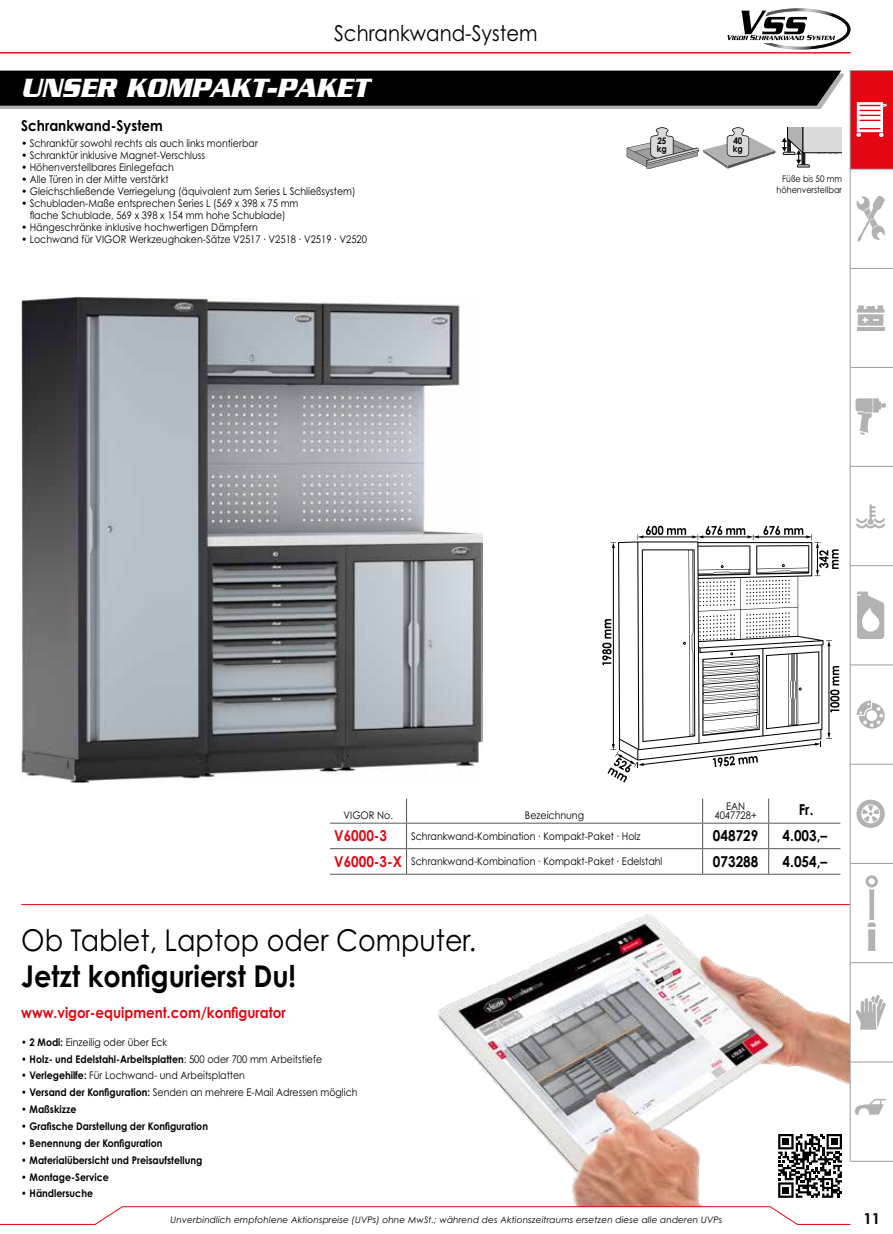
<style>
.page{position:relative;width:893px;height:1234px;background:#fff}
.page>*{position:absolute;margin:0;border:0;box-sizing:border-box;transform-origin:0 0}
.t1{font:30px "Century Gothic Pro Cyr";color:#000;scale:.9 1}
.t2{font:700 30px "Century Gothic Pro Cyr";color:#000;scale:.9 1}
.t3{font:italic 700 28.5px "Serpentine";color:#fff;scale:.9 1}
.t4{font:21.9px "Century Gothic Pro Cyr";color:#000;scale:.9 1}
.t5{font:700 15px "Century Gothic Pro Cyr";color:#e30613;scale:.9 1}
.t6{font:700 15px/26.1px "Century Gothic Pro Cyr";color:#000;text-align:center;scale:.9 1}
.t7{font:700 15px "Century Gothic Pro Cyr";color:#000}
.t8{font:10.5px/9.6px "Century Gothic Pro Cyr";color:#000;text-align:center;scale:.9 1}
.t9{font:700 10.5px "Century Gothic Pro Cyr";color:#000;scale:.9 1}
.t10{font:italic 9px "Century Gothic Pro Cyr";letter-spacing:.01em;color:#000}
.t11{font:9px/10.8px "Century Gothic Pro Cyr";color:#000;text-align:right;scale:.9 1}
.t12{font:700 9px/7.5px "Century Gothic Pro Cyr";color:#000;scale:.9 1}
.s1{font-weight:700}
.s2{font-weight:400}
</style>
<div class="page">
<img style="left:425px;top:905px;width:425px;height:300px">
<div style="left:760px;top:1091px;width:133px;height:124px;background:#fff"></div>
<svg style="left:0;top:1205px;width:850px;height:19px"></svg>
<hr style="left:0;top:52px;width:850px;height:1px;background:#e30613">
<hr style="left:21px;top:904px;width:829px;height:1px;background:#e30613">
<hr style="left:330px;top:822px;width:77px;height:1px;background:#575756">
<hr style="left:407px;top:822px;width:296px;height:1px;background:#575756">
<hr style="left:703px;top:822px;width:66px;height:1px;background:#575756">
<hr style="left:330px;top:848px;width:77px;height:1px;background:#575756">
<hr style="left:407px;top:848px;width:296px;height:1px;background:#575756">
<svg style="left:406px;top:798px;width:1px;height:75px"></svg>
<hr style="left:703px;top:848px;width:66px;height:1px;background:#575756">
<svg style="left:702px;top:798px;width:1px;height:75px"></svg>
<hr style="left:330px;top:873px;width:77px;height:1px;background:#575756">
<hr style="left:407px;top:873px;width:296px;height:1px;background:#575756">
<hr style="left:703px;top:873px;width:66px;height:1px;background:#575756">
<hr style="left:769px;top:822px;width:71px;height:1px;background:#575756">
<hr style="left:769px;top:848px;width:71px;height:1px;background:#575756">
<svg style="left:768px;top:798px;width:1px;height:75px"></svg>
<hr style="left:769px;top:873px;width:71px;height:1px;background:#575756">
<div style="left:0;top:73px;width:844px;height:36px;background:#b3b2b2"></div>
<div style="left:0;top:71px;width:841px;height:35px;background:#000"></div>
<img style="left:21px;top:297px;width:462px;height:485px">
<svg style="left:627px;top:127px;width:215px;height:42px"></svg>
<svg style="left:602px;top:525px;width:237px;height:257px"></svg>
<svg style="left:778px;top:1134px;width:64px;height:63px"></svg>
<svg style="left:856px;top:196px;width:29px;height:46px"></svg>
<svg style="left:866px;top:875px;width:12px;height:75px"></svg>
<svg style="left:856px;top:995px;width:29px;height:34px"></svg>
<svg style="left:856px;top:398px;width:29px;height:37px"></svg>
<svg style="left:857px;top:305px;width:27px;height:20px"></svg>
<hr style="left:857px;top:327px;width:27px;height:4px;background:#b3b2b2">
<svg style="left:857px;top:591px;width:27px;height:48px"></svg>
<svg style="left:856px;top:504px;width:29px;height:24px"></svg>
<svg style="left:857px;top:700px;width:28px;height:28px"></svg>
<svg style="left:862px;top:805px;width:17px;height:16px"></svg>
<div style="left:856px;top:799px;width:29px;height:28px;border:5px solid #b3b2b2;border-radius:50%"></div>
<svg style="left:855px;top:1098px;width:31px;height:16px"></svg>
<div style="left:850px;top:70px;width:43px;height:99px;background:#e30613"></div>
<svg style="left:857px;top:102px;width:30px;height:35px"></svg>
<hr style="left:850px;top:1160px;width:43px;height:1px;background:#9d9d9c">
<hr style="left:850px;top:169px;width:43px;height:1px;background:#9d9d9c">
<hr style="left:850px;top:268px;width:43px;height:1px;background:#9d9d9c">
<hr style="left:850px;top:367px;width:43px;height:1px;background:#9d9d9c">
<hr style="left:850px;top:466px;width:43px;height:1px;background:#9d9d9c">
<hr style="left:850px;top:565px;width:43px;height:1px;background:#9d9d9c">
<hr style="left:850px;top:664px;width:43px;height:1px;background:#9d9d9c">
<hr style="left:850px;top:763px;width:43px;height:1px;background:#9d9d9c">
<hr style="left:850px;top:863px;width:43px;height:1px;background:#9d9d9c">
<hr style="left:850px;top:962px;width:43px;height:1px;background:#9d9d9c">
<hr style="left:850px;top:1061px;width:43px;height:1px;background:#9d9d9c">
<hr style="left:850px;top:70px;width:43px;height:1px;background:#9d9d9c">
<hr style="left:850px;top:70px;width:1px;height:1091px;background:#9d9d9c">
<svg style="left:727px;top:8px;width:123px;height:42px"></svg>
<h3 class="t4" style="left:334px;top:20px;width:228px">Schrankwand-System</h3>
<h2 class="t3" style="left:21px;top:71px;width:387px">UNSER KOMPAKT-PAKET</h2>
<h3 class="t6" style="left:21px;top:112px;width:159px">Schrankwand-System</h3>
<p class="t8" style="left:21px;top:138px;width:264px"><span class="s1">•</span> Schranktür sowohl rechts als auch links montierbar</p>
<p class="t8" style="left:21px;top:150px;width:206px"><span class="s1">•</span> Schranktür inklusive Magnet-Verschluss</p>
<p class="t8" style="left:21px;top:162px;width:171px"><span class="s1">•</span> Höhenverstellbares Einlegefach</p>
<p class="t8" style="left:21px;top:174px;width:165px"><span class="s1">•</span> Alle Türen in der Mitte verstärkt</p>
<p class="t8" style="left:21px;top:186px;width:373px"><span class="s1">•</span> Gleichschließende Verriegelung (äquivalent zum Series L Schließsystem)</p>
<p class="t8" style="left:21px;top:197px;width:309px;line-height:12px"><span class="s1">•</span> Schubladen-Maße entsprechen Series L (569 x 398 x 75 mm flache Schublade, 569 x 398 x 154 mm hohe Schublade)</p>
<p class="t8" style="left:21px;top:222px;width:265px"><span class="s1">•</span> Hängeschränke inklusive hochwertigen Dämpfern</p>
<p class="t8" style="left:21px;top:234px;width:386px"><span class="s1">•</span> Lochwand für VIGOR Werkzeughaken-Sätze V2517 ∙ V2518 ∙ V2519 ∙ V2520</p>
<p class="t12" style="left:657px;top:137px;width:13px">25 kg</p>
<p class="t12" style="left:733px;top:137px;width:13px">40 kg</p>
<p class="t11" style="left:776px;top:173px;width:74px">Füße bis 50 mm höhenverstellbar</p>
<p class="t8" style="left:344px;top:810px;width:56px">VIGOR No.</p>
<p class="t8" style="left:714px;top:800px;width:49px">EAN<br>4047728+</p>
<h3 class="t5" style="left:334px;top:826px;width:60px">V6000-3</h3>
<h3 class="t6" style="left:713px;top:822px;width:52px">048729</h3>
<h3 class="t5" style="left:334px;top:851px;width:77px">V6000-3-X</h3>
<h3 class="t6" style="left:713px;top:847px;width:52px">073288</h3>
<p class="t8" style="left:411px;top:805px;width:256px;line-height:20.4px;text-align:left;text-indent:114px">Bezeichnung<br>Schrankwand-Kombination ∙ Kompakt-Paket ∙ Holz</p>
<p class="t8" style="left:411px;top:856px;width:281px">Schrankwand-Kombination ∙ Kompakt-Paket ∙ Edelstahl</p>
<h1 class="t1" style="left:21px;top:921px;width:507px">Ob Tablet, Laptop oder Computer.</h1>
<h1 class="t2" style="left:21px;top:956px;width:307px">Jetzt konfigurierst Du!</h1>
<h3 class="t5" style="left:21px;top:1002px;width:295px">www.vigor-equipment.com/konfigurator</h3>
<p class="t8" style="left:21px;top:1036px;width:164px"><span class="s1">• 2 Modi:</span> Einzeilig oder über Eck</p>
<p class="t9" style="left:21px;top:1051px;width:336px"><span class="s2">•</span> Holz- und Edelstahl-Arbeitsplatten<span class="s2">: 500 oder 700 mm Arbeitstiefe</span></p>
<p class="t8" style="left:21px;top:1070px;width:250px"><span class="s1">• Verlegehilfe:</span> Für Lochwand- und Arbeitsplatten</p>
<p class="t8" style="left:21px;top:1087px;width:375px"><span class="s1">• Versand der Konfiguration:</span> Senden an mehrere E-Mail Adressen möglich</p>
<p class="t9" style="left:21px;top:1102px;width:63px">• Maßskizze</p>
<p class="t9" style="left:21px;top:1119px;width:209px">• Grafische Darstellung der Konfiguration</p>
<p class="t9" style="left:21px;top:1136px;width:158px">• Benennung der Konfiguration</p>
<p class="t9" style="left:21px;top:1153px;width:203px">• Materialübersicht und Preisaufstellung</p>
<p class="t9" style="left:21px;top:1169px;width:99px">• Montage-Service</p>
<p class="t9" style="left:21px;top:1186px;width:81px">• Händlersuche</p>
<p class="t10" style="left:171px;top:1214px;width:553px">Unverbindlich empfohlene Aktionspreise (UVPs) ohne MwSt.; während des Aktionszeitraums ersetzen diese alle anderen UVPs</p>
<h3 class="t6" style="left:783px;top:795px;width:51px">Fr.<br>4.003,–<br>4.054,–</h3>
<h3 class="t7" style="left:863px;top:1209px;width:18px">11</h3>
</div>
